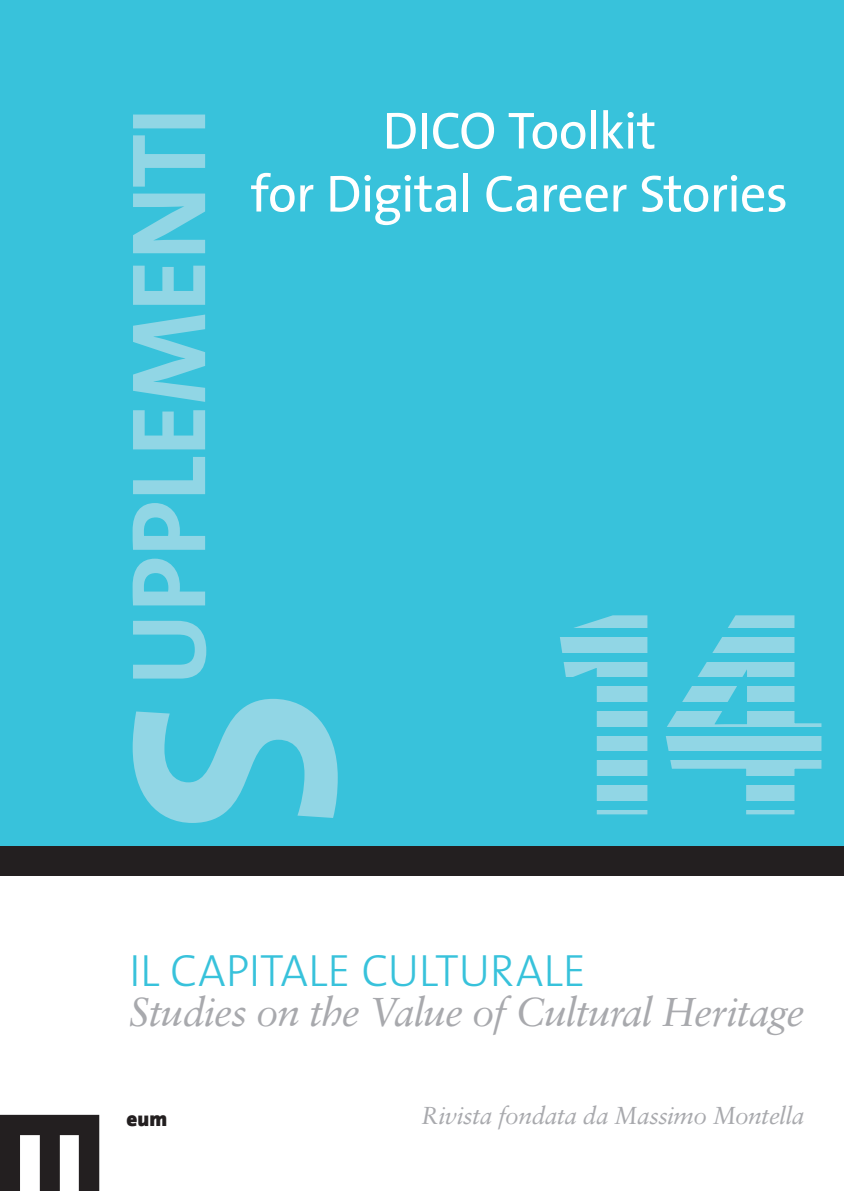
<style>
.page{position:relative;width:844px;height:1191px;background:#fff}
.page>*{position:absolute;margin:0;border:0;box-sizing:border-box;transform-origin:0 0}
.t1{font:52.5px/63px "The Sans";letter-spacing:-.02em;color:#fff;text-align:center}
.t2{font:300 45.5px "The Sans";letter-spacing:-.005em;color:#38c2db}
.t3{font:italic 40.25px "Sabon";letter-spacing:-.025em;color:#a8a9ad}
.t4{font:italic 24.5px "Sabon";letter-spacing:-.02em;color:#a8a9ad}
.t5{font:900 21px "The Sans";color:#231f20}
</style>
<div class="page">
<div style="left:0;top:0;width:843px;height:863px;background:#38c2db"></div>
<svg style="left:132px;top:114px;width:74px;height:564px"></svg>
<svg style="left:0;top:1114px;width:99px;height:77px"></svg>
<div style="left:0;top:846px;width:843px;height:30px;background:#231f20"></div>
<svg style="left:133px;top:699px;width:204px;height:124px"></svg>
<svg style="left:560px;top:615px;width:262px;height:200px"></svg>
<div style="left:384px;top:628px;width:457px;height:9px;background:#38c2db"></div>
<div style="left:384px;top:653px;width:457px;height:8px;background:#38c2db"></div>
<div style="left:384px;top:677px;width:457px;height:9px;background:#38c2db"></div>
<div style="left:384px;top:702px;width:457px;height:9px;background:#38c2db"></div>
<div style="left:384px;top:727px;width:457px;height:8px;background:#38c2db"></div>
<div style="left:384px;top:751px;width:457px;height:9px;background:#38c2db"></div>
<div style="left:384px;top:776px;width:457px;height:9px;background:#38c2db"></div>
<div style="left:384px;top:801px;width:457px;height:8px;background:#38c2db"></div>
<h1 class="t1" style="left:251px;top:98px;width:538px">DICO Toolkit<br>for Digital Career Stories</h1>
<p class="t2" style="left:129px;top:933px;width:458px">IL CAPITALE CULTURALE</p>
<p class="t3" style="left:129px;top:989px;width:676px">Studies on the Value of Cultural Heritage</p>
<p class="t5" style="left:126px;top:1101px;width:42px">eum</p>
<p class="t4" style="left:421px;top:1101px;width:384px">Rivista fondata da Massimo Montella</p>
</div>
